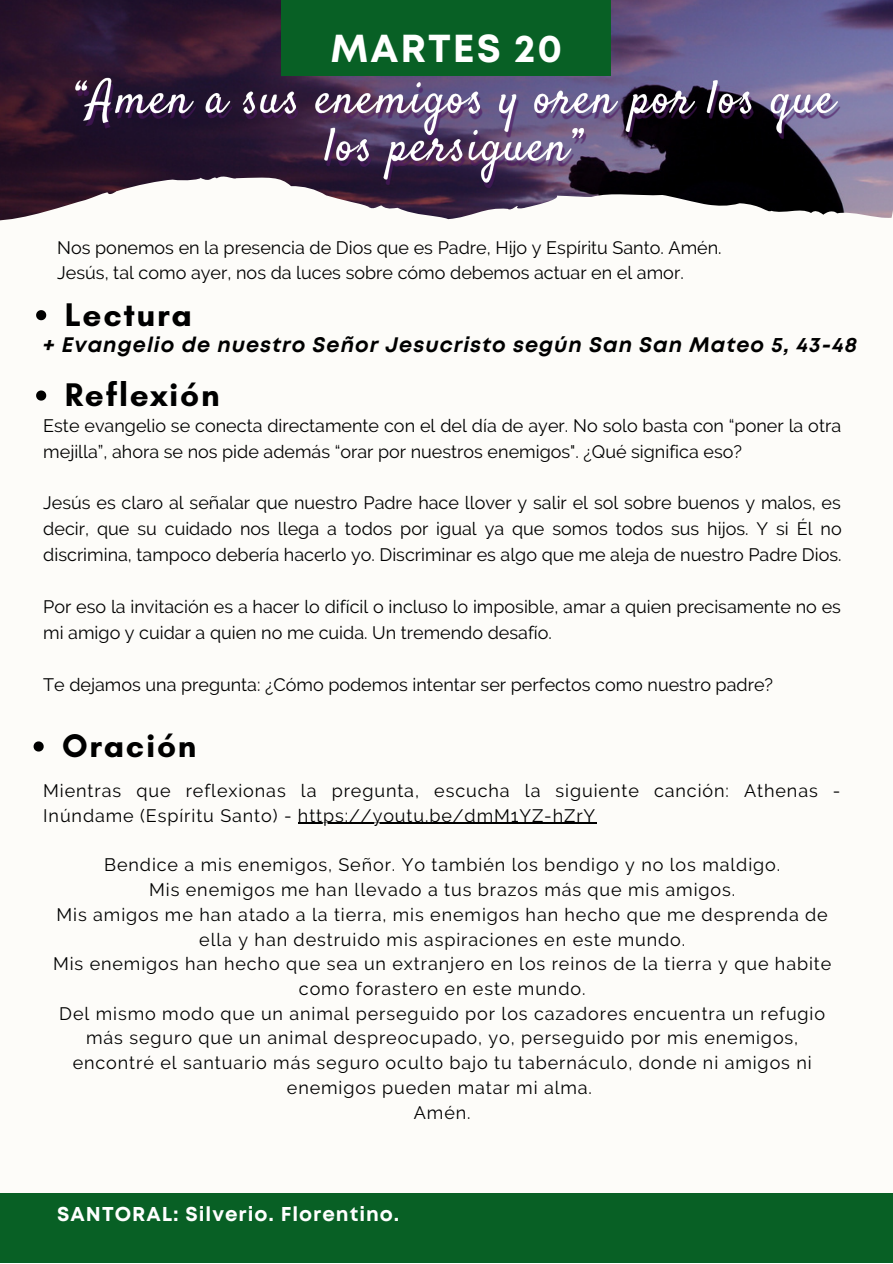
<style>
.page{position:relative;width:893px;height:1264px;background:#fff}
.page>*{position:absolute;margin:0;border:0;box-sizing:border-box;transform-origin:0 0}
.t1{font:700 39px "Mont";letter-spacing:.05em;color:#fff}
.t2{font:700 33.3px "Glacial Indifference";letter-spacing:.05em;color:#000}
.t3{font:italic 700 21px "Mont";letter-spacing:.05em;color:#000}
.t4{font:700 19.95px "Mont";letter-spacing:.05em;color:#fff}
.t5{font:18px/24.8px "Raleway";letter-spacing:.05em;color:#000;text-align:center}
.t6{font:18px/25.8px "Raleway";color:#000}
</style>
<div class="page">
<div style="left:0;top:0;width:892px;height:1262px;background:#fdfcf9"></div>
<img style="left:0;top:0;width:892px;height:220px">
<div style="left:281px;top:0;width:330px;height:76px;background:#086025"></div>
<div style="left:0;top:1193px;width:892px;height:69px;background:#086025"></div>
<img style="left:73px;top:70px;width:769px;height:150px">
<svg style="left:36px;top:310px;width:10px;height:10px"></svg>
<svg style="left:36px;top:390px;width:10px;height:10px"></svg>
<svg style="left:34px;top:741px;width:10px;height:10px"></svg>
<hr style="left:298px;top:823px;width:298px;height:1px;background:#000">
<p class="t1" style="left:330px;top:34px;width:233px">MARTES 20</p>
<p class="t6" style="left:57px;top:234px;width:666px">Nos ponemos en la presencia de Dios que es Padre, Hijo y Espíritu Santo. Amén.</p>
<p class="t6" style="left:57px;top:260px;width:628px">Jesús, tal como ayer, nos da luces sobre cómo debemos actuar en el amor.</p>
<p class="t2" style="left:65px;top:294px;width:129px">Lectura</p>
<p class="t3" style="left:43px;top:337px;width:815px">+ Evangelio de nuestro Señor Jesucristo según San San Mateo 5, 43-48</p>
<p class="t2" style="left:65px;top:374px;width:156px">Reflexión</p>
<p class="t6" style="left:43px;top:412px;width:799px">Este evangelio se conecta directamente con el del día de ayer. No solo basta con “poner la otra mejilla”, ahora se nos pide además “orar por nuestros enemigos". ¿Qué significa eso?</p>
<p class="t5" style="left:43px;top:490px;width:800px;line-height:25.8px;text-align:justify">Jesús es claro al señalar que nuestro Padre hace llover y salir el sol sobre buenos y malos, es decir, que su cuidado nos llega a todos por igual ya que somos todos sus hijos. Y si Él no discrimina, tampoco debería hacerlo yo. Discriminar es algo que me aleja de nuestro Padre Dios.</p>
<p class="t6" style="left:43px;top:593px;width:799px">Por eso la invitación es a hacer lo difícil o incluso lo imposible, amar a quien precisamente no es mi amigo y cuidar a quien no me cuida. Un tremendo desafío.</p>
<p class="t6" style="left:43px;top:671px;width:731px">Te dejamos una pregunta: ¿Cómo podemos intentar ser perfectos como nuestro padre?</p>
<p class="t2" style="left:62px;top:725px;width:136px">Oración</p>
<p class="t5" style="left:43px;top:778px;width:798px;text-align:left">Mientras que reflexionas la pregunta, escucha la siguiente canción: Athenas -<br>Inúndame (Espíritu Santo) - https://youtu.be/dmM1YZ-hZrY</p>
<p class="t5" style="left:104px;top:852px;width:677px">Bendice a mis enemigos, Señor. Yo también los bendigo y no los maldigo.</p>
<p class="t5" style="left:149px;top:877px;width:587px">Mis enemigos me han llevado a tus brazos más que mis amigos.</p>
<p class="t5" style="left:57px;top:902px;width:772px">Mis amigos me han atado a la tierra, mis enemigos han hecho que me desprenda de ella y han destruido mis aspiraciones en este mundo.</p>
<p class="t5" style="left:53px;top:951px;width:779px">Mis enemigos han hecho que sea un extranjero en los reinos de la tierra y que habite como forastero en este mundo.</p>
<p class="t5" style="left:59px;top:1001px;width:767px">Del mismo modo que un animal perseguido por los cazadores encuentra un refugio más seguro que un animal despreocupado, yo, perseguido por mis enemigos, encontré el santuario más seguro oculto bajo tu tabernáculo, donde ni amigos ni enemigos pueden matar mi alma.</p>
<p class="t5" style="left:414px;top:1099px;width:58px">Amén.</p>
<p class="t4" style="left:57px;top:1206px;width:343px">SANTORAL: Silverio. Florentino.</p>
</div>
